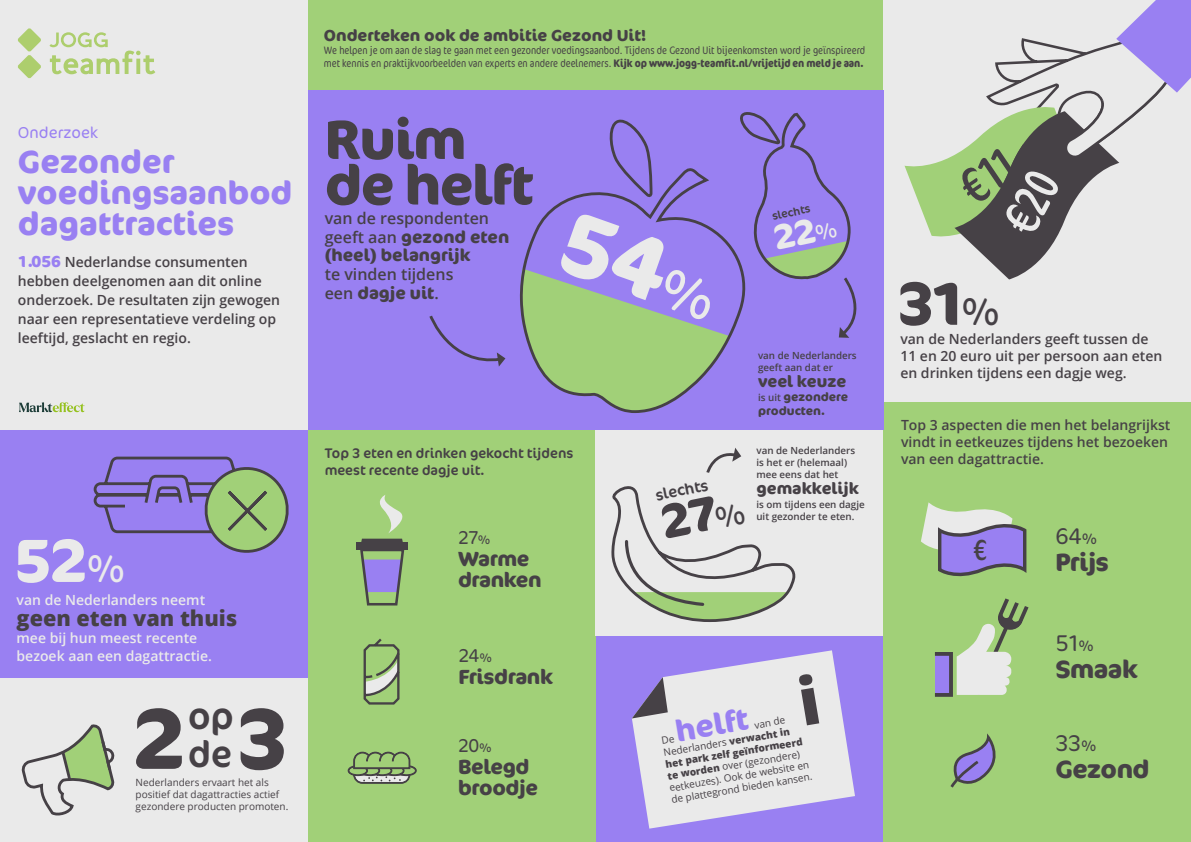
<style>
.page{position:relative;width:1191px;height:842px;background:#fff}
.page>*{position:absolute;margin:0;border:0;box-sizing:border-box;transform-origin:0 0}
.t1{font:700 85.9px "Cocon Pro";color:#464146}
.t2{font:700 60.9px "Cocon Pro";color:#eaeaea}
.t3{font:700 60.9px "Cocon Pro";color:#464146}
.t4{font:700 55px/45.6px "Cocon Pro";letter-spacing:-.025em;color:#464146}
.t5{font:37.4px/37.2px "Cocon Pro";color:#464146}
.t6{font:700 32px/31px "Cocon Pro";color:#9980f2}
.t7{font:700 30px "Cocon Pro";color:#9980f2}
.t8{font:29.1px "Cocon Pro Excon";color:#464146}
.t9{font:700 24.9px "Cocon Pro";letter-spacing:-.02em;color:#464146}
.t10{font:300 23.1px "Cocon Pro";color:#464146}
.t11{font:800 21.6px "Open Sans";color:#464146}
.t12{font:700 20.5px "Cocon Pro";letter-spacing:-.02em;color:#464146}
.t13{font:300 19px "Cocon Pro";color:#464146}
.t14{font:700 17px/18.5px "Cocon Pro";color:#464146}
.t15{font:700 16.1px "Cocon Pro";color:#464146}
.t16{font:700 16px "Cocon Pro";color:#464146}
.t17{font:600 16px "Open Sans";color:#464146}
.t18{font:300 16px "Cocon Pro";color:#9980f2}
.t19{font:15.8px "Cocon Pro";color:#464146}
.t20{font:600 14px/17px "Open Sans";color:#464146}
.t21{font:600 14px/17.3px "Open Sans";color:#eaeaea}
.t22{font:14px/17px "Cocon Pro";color:#464146}
.t23{font:700 11.9px/14px "Cocon Pro";color:#464146}
.t24{font:11.5px "Cocon Pro";color:#464146}
.t25{font:300 condensed 11px/13px "Cocon Pro";color:#464146}
.t26{font:10px/12px "Open Sans";color:#464146}
.t27{font:600 9.8px/11.9px "Open Sans";color:#464146}
.s1{font-family:"Cocon Pro";font-weight:700;font-size:16px;color:#9980f2}
.s2{font-weight:300;font-size:39.1px}
.s3{font-weight:700}
.s4{font-family:"Open Sans";font-weight:600;font-size:16px}
.s5{font-family:"Open Sans";font-weight:600;font-size:9.8px}
.s6{font-size:12.6px}
.s7{font-size:15.4px}
.s8{font-weight:800}
</style>
<div class="page">
<div style="left:0;top:429px;width:308px;height:250px;background:#9980f2"></div>
<div style="left:0;top:0;width:309px;height:429px;background:#eaeaea"></div>
<div style="left:0;top:679px;width:308px;height:163px;background:#eaeaea"></div>
<div style="left:595px;top:635px;width:288px;height:207px;background:#9980f2"></div>
<div style="left:308px;top:429px;width:287px;height:413px;background:#a1d078"></div>
<div style="left:308px;top:0;width:575px;height:90px;background:#a1d078"></div>
<div style="left:883px;top:0;width:308px;height:429px;background:#eaeaea"></div>
<div style="left:595px;top:429px;width:288px;height:206px;background:#eaeaea"></div>
<div style="left:883px;top:403px;width:308px;height:439px;background:#a1d078"></div>
<svg style="left:19px;top:402px;width:66px;height:10px"></svg>
<svg style="left:93px;top:456px;width:196px;height:97px"></svg>
<svg style="left:21px;top:724px;width:94px;height:92px"></svg>
<svg style="left:302px;top:638px;width:115px;height:146px"></svg>
<div style="left:357px;top:543px;width:51px;height:7px;background:#464146"></div>
<svg style="left:358px;top:539px;width:48px;height:67px"></svg>
<svg style="left:380px;top:495px;width:23px;height:38px"></svg>
<svg style="left:921px;top:502px;width:106px;height:75px"></svg>
<svg style="left:950px;top:737px;width:46px;height:51px"></svg>
<svg style="left:934px;top:598px;width:95px;height:99px"></svg>
<div style="left:308px;top:90px;width:575px;height:339px;background:#9980f2"></div>
<svg style="left:429px;top:315px;width:76px;height:52px"></svg>
<svg style="left:519px;top:119px;width:220px;height:294px"></svg>
<svg style="left:49px;top:32px;width:106px;height:42px"></svg>
<svg style="left:18px;top:28px;width:23px;height:50px"></svg>
<svg style="left:904px;top:0;width:287px;height:279px"></svg>
<svg style="left:739px;top:112px;width:118px;height:226px"></svg>
<svg style="left:520px;top:212px;width:209px;height:200px"></svg>
<svg style="left:611px;top:448px;width:185px;height:174px"></svg>
<svg style="left:632px;top:652px;width:221px;height:175px"></svg>
<p class="t18" style="left:18px;top:122px;width:82px">Onderzoek</p>
<h3 class="t6" style="left:18px;top:145px;width:276px">Gezonder voedingsaanbod dagattracties</h3>
<p class="t20" style="left:18px;top:252px;width:264px;line-height:19px"><span class="s1">1.056</span> Nederlandse consumenten hebben deelgenomen aan dit online onderzoek. De resultaten zijn gewogen naar een representatieve verdeling op leeftijd, geslacht en regio.</p>
<h2 class="t2" style="left:14px;top:518px;width:113px">52<span class="s2">%</span></h2>
<p class="t21" style="left:17px;top:591px;width:190px">van de Nederlanders neemt</p>
<h3 class="t11" style="left:17px;top:602px;width:222px">geen eten van thuis</h3>
<p class="t21" style="left:17px;top:629px;width:197px">mee bij hun meest recente bezoek aan een dagattractie.</p>
<h1 class="t1" style="left:133px;top:679px;width:157px">2 3</h1>
<h3 class="t5" style="left:188px;top:697px;width:47px">op de</h3>
<p class="t26" style="left:136px;top:776px;width:154px">Nederlanders ervaart het als positief dat dagattracties actief gezondere producten promoten.</p>
<p class="t16" style="left:324px;top:24px;width:324px">Onderteken ook de ambitie Gezond Uit!</p>
<p class="t25" style="left:324px;top:43px;width:543px">We helpen je om aan de slag te gaan met een gezonder voedingsaanbod. Tijdens de Gezond Uit bijeenkomsten word je geïnspireerd met kennis en praktijkvoorbeelden van experts en andere deelnemers. <span class="s3">Kijk op www.jogg-teamfit.nl/vrijetijd en meld je aan.</span></p>
<h3 class="t4" style="left:325px;top:115px;width:210px">Ruim de helft</h3>
<p class="t17" style="left:325px;top:207px;width:166px">van de respondenten</p>
<p class="t14" style="left:325px;top:227px;width:186px"><span class="s4">geeft aan</span> gezond eten (heel) belangrijk</p>
<p class="t17" style="left:325px;top:263px;width:130px">te vinden tijdens</p>
<p class="t14" style="left:325px;top:283px;width:115px"><span class="s4">een</span> dagje uit<span class="s4">.</span></p>
<p class="t22" style="left:325px;top:444px;width:250px">Top 3 eten en drinken gekocht tijdens meest recente dagje uit.</p>
<p class="t24" style="left:770px;top:209px;width:40px;rotate:-12deg">slechts</p>
<p class="t19" style="left:653px;top:485px;width:55px;rotate:-12deg">slechts</p>
<p class="t27" style="left:758px;top:349px;width:100px">van de Nederlanders geeft aan dat er</p>
<p class="t15" style="left:758px;top:371px;width:90px">veel keuze</p>
<p class="t23" style="left:758px;top:390px;width:92px"><span class="s5">is uit</span> gezondere producten.</p>
<p class="t27" style="left:756px;top:444px;width:100px">van de Nederlanders is het er (helemaal) mee eens dat het</p>
<p class="t15" style="left:756px;top:477px;width:104px">gemakkelijk</p>
<p class="t27" style="left:756px;top:498px;width:110px">is om tijdens een dagje uit gezonder te eten.</p>
<h2 class="t3" style="left:897px;top:261px;width:105px">31<span class="s2">%</span></h2>
<p class="t20" style="left:900px;top:331px;width:263px">van de Nederlanders geeft tussen de<br>11 en 20 euro uit per persoon aan eten en drinken tijdens een dagje weg.</p>
<p class="t20" style="left:901px;top:416px;width:271px">Top 3 aspecten die men het belangrijkst vindt in eetkeuzes tijdens het bezoeken van een dagattractie.</p>
<h3 class="t13" style="left:458px;top:525px;width:34px">27<span class="s6">%</span></h3>
<h3 class="t10" style="left:1055px;top:521px;width:43px">64<span class="s7">%</span></h3>
<h3 class="t8" style="left:973px;top:530px;width:15px">€</h3>
<h3 class="t12" style="left:458px;top:545px;width:73px">Warme</h3>
<h3 class="t9" style="left:1055px;top:545px;width:55px">Prijs</h3>
<h3 class="t12" style="left:458px;top:566px;width:85px">dranken</h3>
<h3 class="t10" style="left:1055px;top:628px;width:40px">51<span class="s7">%</span></h3>
<h3 class="t13" style="left:458px;top:643px;width:35px">24<span class="s6">%</span></h3>
<h3 class="t12" style="left:458px;top:663px;width:96px">Frisdrank</h3>
<h3 class="t9" style="left:1055px;top:652px;width:84px">Smaak</h3>
<h3 class="t7" style="left:672px;top:710px;width:75px;rotate:-9deg">helft</h3>
<p class="t26" style="left:660px;top:735px;width:129px;line-height:11.4px;text-align:right;rotate:-10deg">van de<br>Nederlanders <span class="s8">verwacht in</span></p>
<h3 class="t13" style="left:458px;top:733px;width:35px">20<span class="s6">%</span></h3>
<h3 class="t10" style="left:1055px;top:728px;width:43px">33<span class="s7">%</span></h3>
<p class="t26" style="left:664px;top:759px;width:144px;rotate:-10deg"><span class="s8">het park zelf geïnformeerd te worden</span> over (gezondere) eetkeuzes). Ook de website en de plattegrond bieden kansen.</p>
<h3 class="t12" style="left:458px;top:753px;width:73px">Belegd</h3>
<h3 class="t9" style="left:1055px;top:752px;width:96px">Gezond</h3>
<h3 class="t12" style="left:458px;top:774px;width:81px">broodje</h3>
</div>
